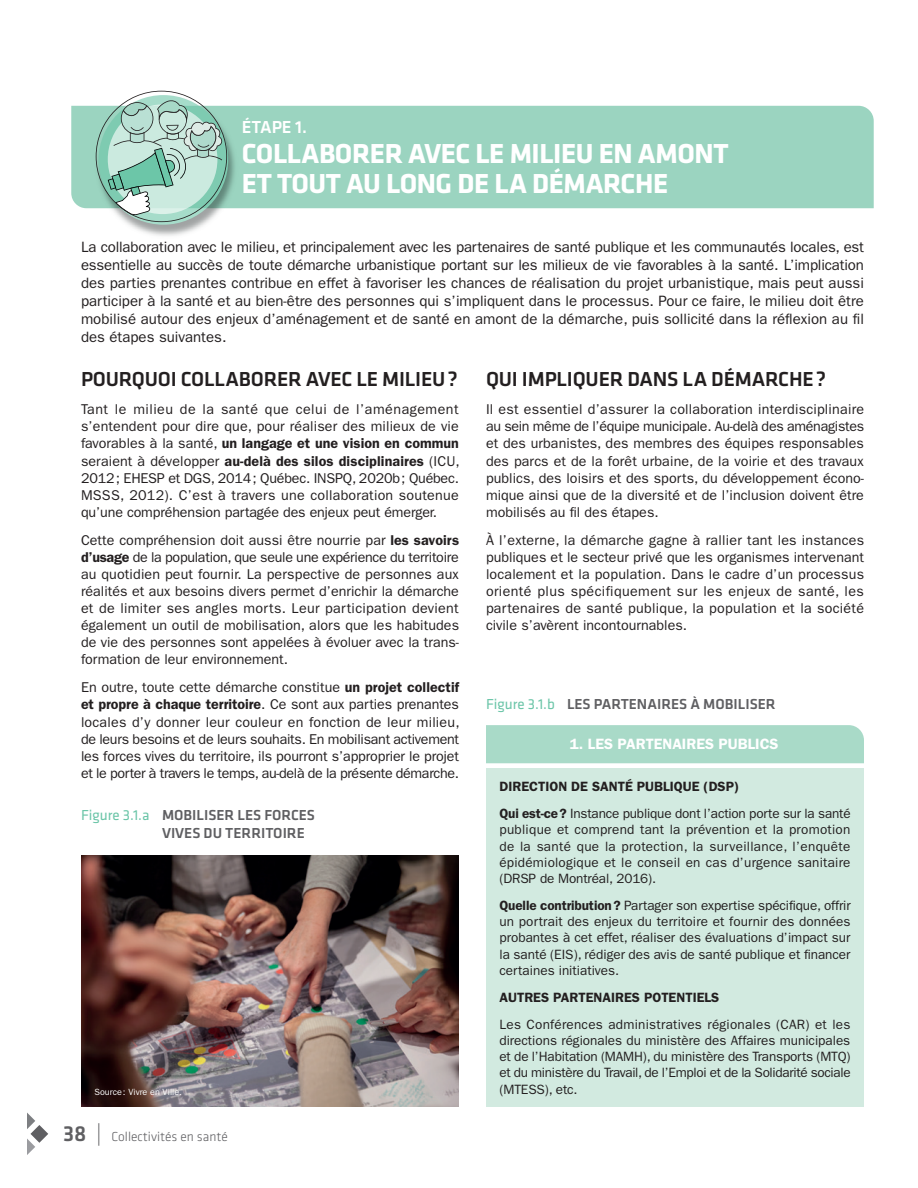
<style>
.page{position:relative;width:918px;height:1188px;background:#fff}
.page>*{position:absolute;margin:0;border:0;box-sizing:border-box;transform-origin:0 0}
.t1{font:700 28.5px/30px "Klavika Basic";letter-spacing:-.015em;color:#fff}
.t2{font:500 21px "Klavika Basic";letter-spacing:-.01em;color:#231f20}
.t3{font:500 18px "Klavika Basic";letter-spacing:-.005em;color:#fff}
.t4{font:15px/18px "Franklin Gothic LT Pro";color:#231f20;text-align:justify}
.t5{font:500 15px/18px "Klavika Basic";color:#5f5f62}
.t6{font:15px "Franklin Gothic LT Pro Dm";color:#fff}
.t7{font:14.25px/17.1px "Franklin Gothic LT Pro";color:#231f20;text-align:justify}
.t8{font:14.25px/17.1px "Franklin Gothic LT Pro Dm";letter-spacing:.01em;color:#231f20}
.t9{font:13.5px/16.2px "Franklin Gothic LT Pro";color:#231f20;text-align:justify}
.t10{font:13.5px "Franklin Gothic LT Pro Dm";color:#231f20}
.t11{font:300 13.5px "Klavika Basic";color:#5f5f62}
.t12{font:9px "Franklin Gothic LT Pro";color:#fff}
.s1{font-family:"Franklin Gothic LT Pro"}
.s2{font-family:"Franklin Gothic LT Pro Dm"}
.s3{font-weight:400;color:#6bc5a8}
.s4{font-weight:500;font-size:22.5px}
.s5{font-size:22.5px}
</style>
<div class="page">
<svg style="left:27px;top:1113px;width:21px;height:42px"></svg>
<div style="left:71px;top:106px;width:803px;height:102px;background:#9bd4c0"></div>
<img style="left:94px;top:105px;width:146px;height:131px">
<svg style="left:96px;top:91px;width:131px;height:131px"></svg>
<img style="left:81px;top:855px;width:378px;height:252px">
<div style="left:486px;top:725px;width:378px;height:38px;background:#a9dac8"></div>
<div style="left:486px;top:768px;width:378px;height:339px;background:#d2eae0"></div>
<p class="t3" style="left:242px;top:115px;width:67px">ÉTAPE 1.</p>
<h1 class="t1" style="left:242px;top:137px;width:488px">COLLABORER AVEC LE MILIEU EN AMONT<br>ET TOUT AU LONG DE LA DÉMARCHE</h1>
<p class="t4" style="left:81px;top:238px;width:785px">La collaboration avec le milieu, et principalement avec les partenaires de santé publique et les communautés locales, est essentielle au succès de toute démarche urbanistique portant sur les milieux de vie favorables à la santé. L’implication des parties prenantes contribue en effet à favoriser les chances de réalisation du projet urbanistique, mais peut aussi participer à la santé et au bien-être des personnes qui s’impliquent dans le processus. Pour ce faire, le milieu doit être mobilisé autour des enjeux d’aménagement et de santé en amont de la démarche, puis sollicité dans la réflexion au fil des étapes suivantes.</p>
<h2 class="t2" style="left:81px;top:365px;width:378px">POURQUOI COLLABORER AVEC LE MILIEU?</h2>
<p class="t7" style="left:81px;top:401px;width:379px">Tant le milieu de la santé que celui de l’aménagement s’entendent pour dire que, pour réaliser des milieux de vie</p>
<p class="t8" style="left:81px;top:435px;width:380px"><span class="s1">favorables à la santé,</span> un langage et une vision en commun <span class="s1">seraient à développer</span> au-delà des silos disciplinaires <span class="s1">(ICU,</span></p>
<p class="t7" style="left:81px;top:469px;width:380px">2012; EHESP et DGS, 2014; Québec. INSPQ, 2020b; Québec.<br>MSSS, 2012). C’est à travers une collaboration soutenue qu’une compréhension partagée des enjeux peut émerger.</p>
<p class="t7" style="left:81px;top:532px;width:380px">Cette compréhension doit aussi être nourrie par <span class="s2">les savoirs d’usage</span> de la population, que seule une expérience du territoire au quotidien peut fournir. La perspective de personnes aux réalités et aux besoins divers permet d’enrichir la démarche et de limiter ses angles morts. Leur participation devient également un outil de mobilisation, alors que les habitudes de vie des personnes sont appelées à évoluer avec la trans&shy;formation de leur environnement.</p>
<p class="t7" style="left:81px;top:679px;width:380px">En outre, toute cette démarche constitue <span class="s2">un projet collectif et propre à chaque territoire</span>. Ce sont aux parties prenantes locales d’y donner leur couleur en fonction de leur milieu, de leurs besoins et de leurs souhaits. En mobilisant activement les forces vives du territoire, ils pourront s’approprier le projet et le porter à travers le temps, au-delà de la présente démarche.</p>
<h2 class="t2" style="left:486px;top:365px;width:342px">QUI IMPLIQUER DANS LA DÉMARCHE?</h2>
<p class="t7" style="left:486px;top:401px;width:380px">Il est essentiel d’assurer la collaboration interdisciplinaire au sein même de l’équipe municipale. Au-delà des aménagistes et des urbanistes, des membres des équipes responsables des parcs et de la forêt urbaine, de la voirie et des travaux publics, des loisirs et des sports, du développement écono&shy;mique ainsi que de la diversité et de l’inclusion doivent être mobilisés au fil des étapes.</p>
<p class="t7" style="left:486px;top:532px;width:380px">À l’externe, la démarche gagne à rallier tant les instances publiques et le secteur privé que les organismes intervenant localement et la population. Dans le cadre d’un processus orienté plus spécifiquement sur les enjeux de santé, les partenaires de santé publique, la population et la société civile s’avèrent incontournables.</p>
<p class="t5" style="left:486px;top:695px;width:291px"><span class="s3">Figure 3.1.b</span> LES PARTENAIRES À MOBILISER</p>
<p class="t6" style="left:570px;top:735px;width:210px">1. LES PARTENAIRES PUBLICS</p>
<p class="t10" style="left:500px;top:778px;width:241px">DIRECTION DE SANTÉ PUBLIQUE (DSP)</p>
<p class="t9" style="left:500px;top:806px;width:353px"><span class="s2">Qui est-ce?</span> Instance publique dont l’action porte sur la santé publique et comprend tant la prévention et la promotion de la santé que la protection, la surveillance, l’enquête épidémiologique et le conseil en cas d’urgence sanitaire (DRSP de Montréal, 2016).</p>
<p class="t9" style="left:500px;top:897px;width:353px"><span class="s2">Quelle contribution?</span> Partager son expertise spécifique, offrir un portrait des enjeux du territoire et fournir des données probantes à cet effet, réaliser des évaluations d’impact sur la santé (EIS), rédiger des avis de santé publique et financer certaines initiatives.</p>
<p class="t10" style="left:500px;top:989px;width:221px">AUTRES PARTENAIRES POTENTIELS</p>
<p class="t9" style="left:500px;top:1016px;width:353px">Les Conférences administratives régionales (CAR) et les directions régionales du ministère des Affaires municipales et de l’Habitation (MAMH), du ministère des Transports (MTQ) et du ministère du Travail, de l’Emploi et de la Solidarité sociale (MTESS), etc.</p>
<p class="t5" style="left:162px;top:806px;width:155px;text-indent:-81px"><span class="s3">Figure 3.1.a</span> MOBILISER LES FORCES<br>VIVES DU TERRITOIRE</p>
<p class="t12" style="left:94px;top:1087px;width:89px">Source: Vivre en Ville.</p>
<p class="t11" style="left:63px;top:1129px;width:166px"><span class="s4">38</span> <span class="s5">|</span> Collectivités en santé</p>
</div>
